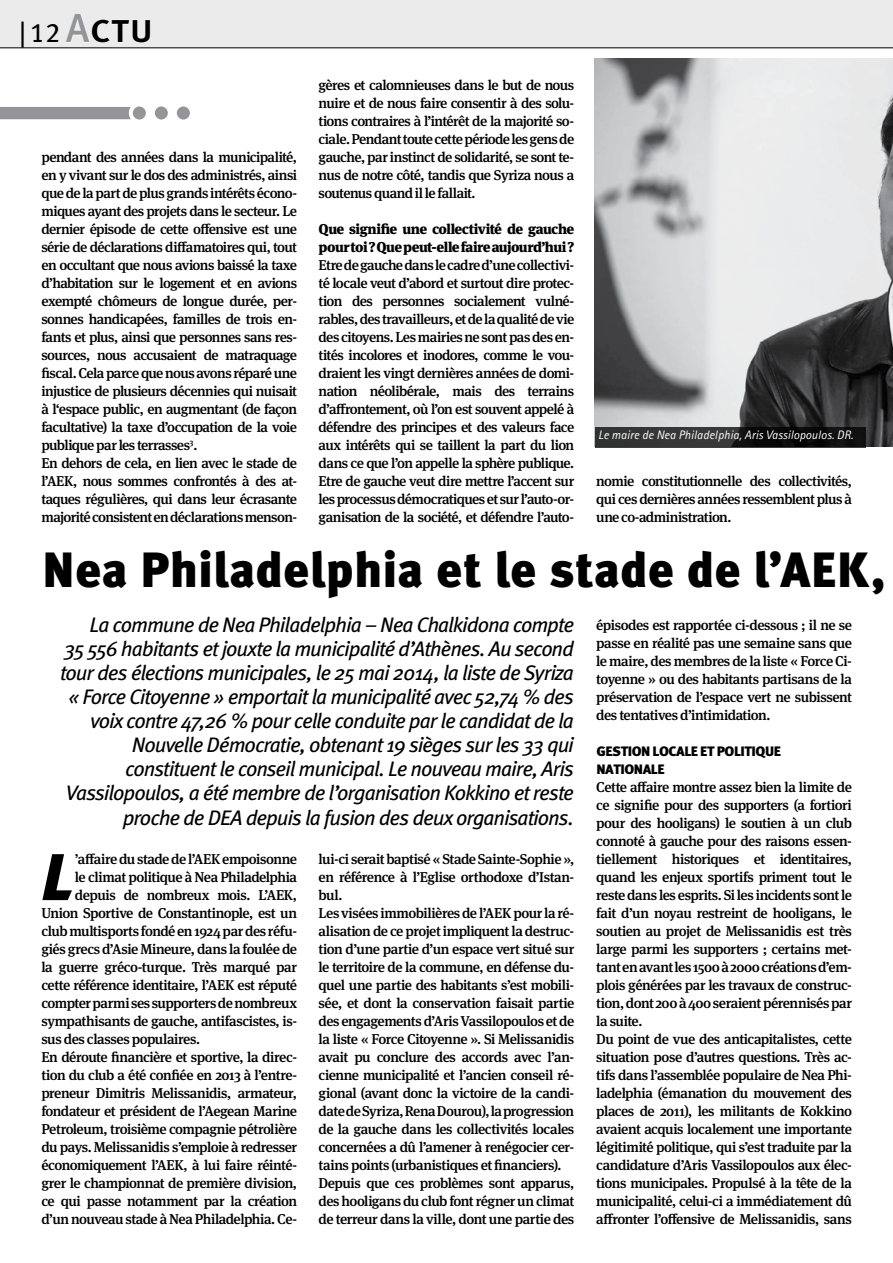
<style>
.page{position:relative;width:893px;height:1263px;background:#fff}
.page>*{position:absolute;margin:0;border:0;box-sizing:border-box;transform-origin:0 0}
.t1{font:italic 900 65.85px "Meta Pro";color:#000}
.t2{font:900 49.5px "Meta Pro";color:#000}
.t3{font:27px "Meta Pro";color:#000}
.t4{font:italic 21px/24px "Meta Pro";letter-spacing:-.05em;color:#000;text-align:right}
.t5{font:500 14.25px/18px "Meta Serif Pro";letter-spacing:-.035em;color:#000;text-align:justify}
.t6{font:900 14.25px/18px "Meta Serif Pro";letter-spacing:-.04em;color:#000}
.t7{font:900 13.65px/18px "Meta Pro";letter-spacing:-.03em;color:#000;scale:1.04 1}
.t8{font:italic 12.3px "Rotis Sans Serif Std";letter-spacing:.01em;color:#fff}
.s1{font-weight:500;font-size:40.5px;color:#939598}
.s2{font-weight:500;font-size:40.5px}
</style>
<div class="page">
<img style="left:594px;top:58px;width:299px;height:388px">
<div style="left:0;top:0;width:893px;height:48px;background:#eaebea"></div>
<svg style="left:66px;top:14px;width:85px;height:29px"></svg>
<hr style="left:0;top:47px;width:893px;height:1px;background:#000">
<svg style="left:0;top:106px;width:190px;height:14px"></svg>
<svg style="left:595px;top:427px;width:270px;height:21px;background:#222323"></svg>
<h3 class="t3" style="left:19px;top:16px;width:136px">|12 <span class="s1">A</span><span class="s2">ctu</span></h3>
<p class="t5" style="left:41px;top:147px;width:257px;text-align:left">pendant des années dans la municipalité, en y vivant sur le dos des administrés, ainsi que de la part de plus grands intérêts écono&shy;miques ayant des projets dans le secteur. Le dernier épisode de cette offensive est une série de déclarations diffamatoires qui, tout en occultant que nous avions baissé la taxe d’habitation sur le logement et en avions exempté chômeurs de longue durée, per&shy;sonnes handicapées, familles de trois en&shy;fants et plus, ainsi que personnes sans res&shy;sources, nous accusaient de matraquage fiscal. Cela parce que nous avons réparé une injustice de plusieurs décennies qui nuisait à l‘espace public, en augmentant (de façon facultative) la taxe d’occupation de la voie publique par les terrasses<sup>3</sup>.<br>En dehors de cela, en lien avec le stade de l’AEK, nous sommes confrontés à des at&shy;taques régulières, qui dans leur écrasante majorité consistent en déclarations menson-</p>
<p class="t5" style="left:319px;top:75px;width:257px">gères et calomnieuses dans le but de nous nuire et de nous faire consentir à des solu&shy;tions contraires à l’intérêt de la majorité so&shy;ciale. Pendant toute cette période les gens de gauche, par instinct de solidarité, se sont te&shy;nus de notre côté, tandis que Syriza nous a soutenus quand il le fallait.</p>
<p class="t6" style="left:319px;top:219px;width:257px">Que signifie une collectivité de gauche pour toi ? Que peut-elle faire aujourd’hui ?</p>
<p class="t5" style="left:319px;top:255px;width:257px">Etre de gauche dans le cadre d’une collectivi&shy;té locale veut d’abord et surtout dire protec&shy;tion des personnes socialement vulné&shy;rables, des travailleurs, et de la qualité de vie des citoyens. Les mairies ne sont pas des en&shy;tités incolores et inodores, comme le vou&shy;draient les vingt dernières années de domi&shy;nation néolibérale, mais des terrains d’affrontement, où l’on est souvent appelé à défendre des principes et des valeurs face aux intérêts qui se taillent la part du lion dans ce que l’on appelle la sphère publique.<br>Etre de gauche veut dire mettre l’accent sur les processus démocratiques et sur l’auto-or&shy;ganisation de la société, et défendre l’auto-</p>
<p class="t8" style="left:598px;top:428px;width:256px">Le maire de Nea Philadelphia, Aris Vassilopoulos. DR.</p>
<p class="t5" style="left:596px;top:471px;width:257px">nomie constitutionnelle des collectivités, qui ces dernières années ressemblent plus à une co-administration.</p>
<h2 class="t2" style="left:43px;top:538px;width:845px">Nea Philadelphia et le stade de l’AEK,</h2>
<p class="t4" style="left:60px;top:614px;width:515px">La commune de Nea Philadelphia – Nea Chalkidona compte<br>35 556 habitants et jouxte la municipalité d’Athènes. Au second tour des élections municipales, le 25 mai 2014, la liste de Syriza « Force Citoyenne » emportait la municipalité avec 52,74 % des voix contre 47,26 % pour celle conduite par le candidat de la Nouvelle Démocratie, obtenant 19 sièges sur les 33 qui constituent le conseil municipal. Le nouveau maire, Aris Vassilopoulos, a été membre de l’organisation Kokkino et reste proche de DEA depuis la fusion des deux organisations.</p>
<p class="t5" style="left:596px;top:615px;width:257px">épisodes est rapportée ci-dessous ; il ne se passe en réalité pas une semaine sans que le maire, des membres de la liste « Force Ci&shy;toyenne » ou des habitants partisans de la préservation de l’espace vert ne subissent des tentatives d’intimidation.</p>
<p class="t7" style="left:596px;top:743px;width:179px">GESTION LOCALE ET POLITIQUE<br>NATIONALE</p>
<p class="t5" style="left:596px;top:777px;width:257px;text-align:left">Cette affaire montre assez bien la limite de ce signifie pour des supporters (a fortiori pour des hooligans) le soutien à un club connoté à gauche pour des raisons essen&shy;tiellement historiques et identitaires, quand les enjeux sportifs priment tout le reste dans les esprits. Si les incidents sont le fait d’un noyau restreint de hooligans, le soutien au projet de Melissanidis est très large parmi les supporters ; certains met&shy;tant en avant les 1500 à 2000 créations d’em&shy;plois générées par les travaux de construc&shy;tion, dont 200 à 400 seraient pérennisés par la suite.<br>Du point de vue des anticapitalistes, cette situation pose d’autres questions. Très ac&shy;tifs dans l’assemblée populaire de Nea Phi&shy;ladelphia (émanation du mouvement des places de 2011), les militants de Kokkino avaient acquis localement une importante légitimité politique, qui s’est traduite par la candidature d’Aris Vassilopoulos aux élec&shy;tions municipales. Propulsé à la tête de la municipalité, celui-ci a immédiatement dû affronter l’offensive de Melissanidis, sans</p>
<p class="t5" style="left:319px;top:849px;width:257px;text-align:left">lui-ci serait baptisé « Stade Sainte-Sophie », en référence à l’Eglise orthodoxe d’Istan&shy;bul.<br>Les visées immobilières de l’AEK pour la ré&shy;alisation de ce projet impliquent la destruc&shy;tion d’une partie d’un espace vert situé sur le territoire de la commune, en défense du&shy;quel une partie des habitants s’est mobili&shy;sée, et dont la conservation faisait partie des engagements d’Aris Vassilopoulos et de la liste « Force Citoyenne ». Si Melissanidis avait pu conclure des accords avec l’an&shy;cienne municipalité et l’ancien conseil ré&shy;gional (avant donc la victoire de la candi&shy;date de Syriza, Rena Dourou), la progression de la gauche dans les collectivités locales concernées a dû l’amener à renégocier cer&shy;tains points (urbanistiques et financiers).<br>Depuis que ces problèmes sont apparus, des hooligans du club font régner un climat de terreur dans la ville, dont une partie des</p>
<h1 class="t1" style="left:41px;top:835px;width:33px">L</h1>
<p class="t5" style="left:75px;top:849px;width:224px">’affaire du stade de l’AEK empoisonne</p>
<p class="t5" style="left:75px;top:867px;width:224px">le climat politique à Nea Philadelphia</p>
<p class="t5" style="left:75px;top:885px;width:224px">depuis de nombreux mois. L’AEK,</p>
<p class="t5" style="left:41px;top:903px;width:257px">Union Sportive de Constantinople, est un</p>
<p class="t5" style="left:41px;top:921px;width:257px">club multisports fondé en 1924 par des réfu-</p>
<p class="t5" style="left:41px;top:939px;width:257px">giés grecs d’Asie Mineure, dans la foulée de</p>
<p class="t5" style="left:41px;top:957px;width:257px">la guerre gréco-turque. Très marqué par</p>
<p class="t5" style="left:41px;top:975px;width:257px">cette référence identitaire, l’AEK est réputé</p>
<p class="t5" style="left:41px;top:993px;width:257px">compter parmi ses supporters de nombreux</p>
<p class="t5" style="left:41px;top:1011px;width:257px">sympathisants de gauche, antifascistes, is-</p>
<p class="t5" style="left:41px;top:1029px;width:160px">sus des classes populaires.</p>
<p class="t5" style="left:41px;top:1047px;width:257px">En déroute financière et sportive, la direc-</p>
<p class="t5" style="left:41px;top:1065px;width:257px">tion du club a été confiée en 2013 à l’entre-</p>
<p class="t5" style="left:41px;top:1083px;width:257px">preneur Dimitris Melissanidis, armateur,</p>
<p class="t5" style="left:41px;top:1101px;width:257px">fondateur et président de l’Aegean Marine</p>
<p class="t5" style="left:41px;top:1119px;width:257px">Petroleum, troisième compagnie pétrolière</p>
<p class="t5" style="left:41px;top:1137px;width:257px">du pays. Melissanidis s’emploie à redresser</p>
<p class="t5" style="left:41px;top:1155px;width:257px">économiquement l’AEK, à lui faire réinté-</p>
<p class="t5" style="left:41px;top:1173px;width:257px">grer le championnat de première division,</p>
<p class="t5" style="left:41px;top:1191px;width:257px">ce qui passe notamment par la création</p>
<p class="t5" style="left:41px;top:1209px;width:257px">d’un nouveau stade à Nea Philadelphia. Ce-</p>
</div>
